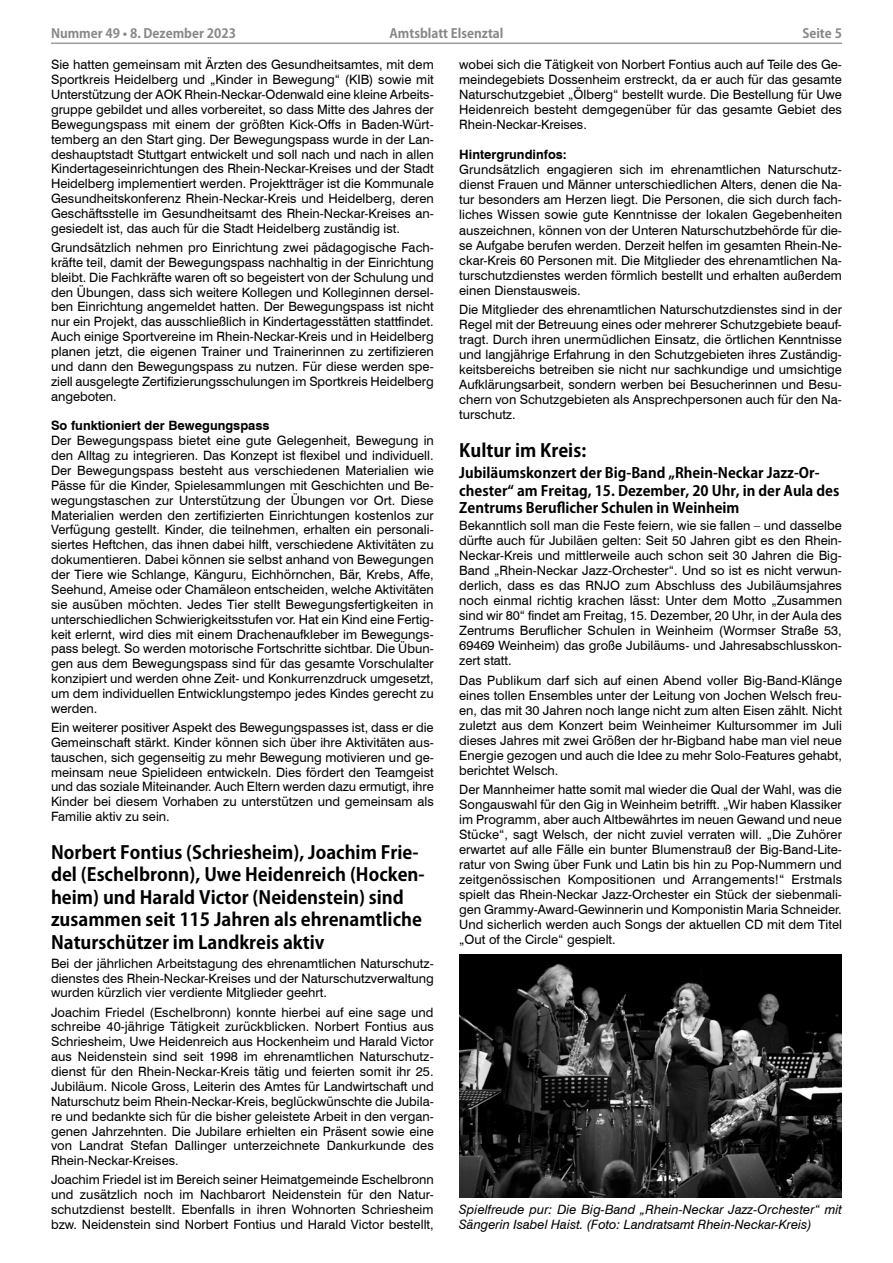
<style>
.page{position:relative;width:893px;height:1263px;background:#fff}
.page>*{position:absolute;margin:0;border:0;box-sizing:border-box;transform-origin:0 0}
.Überschrift2_Kozuka{font:700 18px/22.5px "Koz Go Pro";color:#000}
.Überschrift_3_Kozuka{font:700 14.25px/17.4px "Koz Go Pro";color:#000}
.Fließtext_8_5{font:12.9px/14.9px "Swiss 721 BT";color:#000;text-align:justify}
.Fließtext_8_5-2{font:italic 12.9px/15px "Swiss 721 BT";letter-spacing:.005em;color:#000}
.Fließtext_8_5-3{font:700 12.9px "Swiss 721 BT";color:#000}
.t1{font:700 12.75px "Koz Go Pro";color:#878787}
</style>
<div class="page">
<hr style="left:51px;top:43px;width:791px;height:1px;background:#9c9c9c">
<img style="left:459px;top:955px;width:383px;height:243px">
<p class="t1" style="left:51px;top:25px;width:186px">Nummer 49 • 8. Dezember 2023</p>
<p class="t1" style="left:389px;top:25px;width:116px">Amtsblatt Elsenztal</p>
<p class="t1" style="left:802px;top:25px;width:41px">Seite 5</p>
<p class="Fließtext_8_5" style="left:51px;top:57px;width:384px">Sie hatten gemeinsam mit Ärzten des Gesundheitsamtes, mit dem Sportkreis Heidelberg und „Kinder in Bewegung“ (KIB) sowie mit Unterstützung der AOK Rhein-Neckar-Odenwald eine kleine Arbeits&shy;gruppe gebildet und alles vorbereitet, so dass Mitte des Jahres der Bewegungspass mit einem der größten Kick-Offs in Baden-Würt&shy;temberg an den Start ging. Der Bewegungspass wurde in der Lan&shy;deshauptstadt Stuttgart entwickelt und soll nach und nach in allen Kindertageseinrichtungen des Rhein-Neckar-Kreises und der Stadt Heidelberg implementiert werden. Projektträger ist die Kommunale Gesundheitskonferenz Rhein-Neckar-Kreis und Heidelberg, deren Geschäftsstelle im Gesundheitsamt des Rhein-Neckar-Kreises an&shy;gesiedelt ist, das auch für die Stadt Heidelberg zuständig ist.</p>
<p class="Fließtext_8_5" style="left:51px;top:239px;width:384px">Grundsätzlich nehmen pro Einrichtung zwei pädagogische Fach&shy;kräfte teil, damit der Bewegungspass nachhaltig in der Einrichtung bleibt. Die Fachkräfte waren oft so begeistert von der Schulung und den Übungen, dass sich weitere Kollegen und Kolleginnen dersel&shy;ben Einrichtung angemeldet hatten. Der Bewegungspass ist nicht nur ein Projekt, das ausschließlich in Kindertagesstätten stattfindet.<br>Auch einige Sportvereine im Rhein-Neckar-Kreis und in Heidelberg planen jetzt, die eigenen Trainer und Trainerinnen zu zertifizieren und dann den Bewegungspass zu nutzen. Für diese werden spe&shy;ziell ausgelegte Zertifizierungsschulungen im Sportkreis Heidelberg angeboten.</p>
<p class="Fließtext_8_5-3" style="left:51px;top:417px;width:220px">So funktioniert der Bewegungspass</p>
<p class="Fließtext_8_5" style="left:51px;top:433px;width:384px">Der Bewegungspass bietet eine gute Gelegenheit, Bewegung in den Alltag zu integrieren. Das Konzept ist flexibel und individuell.<br>Der Bewegungspass besteht aus verschiedenen Materialien wie Pässe für die Kinder, Spielesammlungen mit Geschichten und Be&shy;wegungstaschen zur Unterstützung der Übungen vor Ort. Diese Materialien werden den zertifizierten Einrichtungen kostenlos zur Verfügung gestellt. Kinder, die teilnehmen, erhalten ein personali&shy;siertes Heftchen, das ihnen dabei hilft, verschiedene Aktivitäten zu dokumentieren. Dabei können sie selbst anhand von Bewegungen der Tiere wie Schlange, Känguru, Eichhörnchen, Bär, Krebs, Affe, Seehund, Ameise oder Chamäleon entscheiden, welche Aktivitäten sie ausüben möchten. Jedes Tier stellt Bewegungsfertigkeiten in unterschiedlichen Schwierigkeitsstufen vor. Hat ein Kind eine Fertig&shy;keit erlernt, wird dies mit einem Drachenaufkleber im Bewegungs&shy;pass belegt. So werden motorische Fortschritte sichtbar. Die Übun&shy;gen aus dem Bewegungspass sind für das gesamte Vorschulalter konzipiert und werden ohne Zeit- und Konkurrenzdruck umgesetzt, um dem individuellen Entwicklungstempo jedes Kindes gerecht zu werden.</p>
<p class="Fließtext_8_5" style="left:51px;top:719px;width:384px">Ein weiterer positiver Aspekt des Bewegungspasses ist, dass er die Gemeinschaft stärkt. Kinder können sich über ihre Aktivitäten aus&shy;tauschen, sich gegenseitig zu mehr Bewegung motivieren und ge&shy;meinsam neue Spielideen entwickeln. Dies fördert den Teamgeist und das soziale Miteinander. Auch Eltern werden dazu ermutigt, ihre Kinder bei diesem Vorhaben zu unterstützen und gemeinsam als Familie aktiv zu sein.</p>
<p class="Überschrift2_Kozuka" style="left:51px;top:842px;width:375px">Norbert Fontius (Schriesheim), Joachim Frie&shy;del (Eschelbronn), Uwe Heidenreich (Hocken&shy;heim) und Harald Victor (Neidenstein) sind zusammen seit 115 Jahren als ehrenamtliche Naturschützer im Landkreis aktiv</p>
<p class="Fließtext_8_5" style="left:51px;top:955px;width:384px">Bei der jährlichen Arbeitstagung des ehrenamtlichen Naturschutz&shy;dienstes des Rhein-Neckar-Kreises und der Naturschutzverwaltung wurden kürzlich vier verdiente Mitglieder geehrt.</p>
<p class="Fließtext_8_5" style="left:51px;top:1004px;width:384px">Joachim Friedel (Eschelbronn) konnte hierbei auf eine sage und schreibe 40-jährige Tätigkeit zurückblicken. Norbert Fontius aus Schriesheim, Uwe Heidenreich aus Hockenheim und Harald Victor aus Neidenstein sind seit 1998 im ehrenamtlichen Naturschutz&shy;dienst für den Rhein-Neckar-Kreis tätig und feierten somit ihr 25.<br>Jubiläum. Nicole Gross, Leiterin des Amtes für Landwirtschaft und Naturschutz beim Rhein-Neckar-Kreis, beglückwünschte die Jubila&shy;re und bedankte sich für die bisher geleistete Arbeit in den vergan&shy;genen Jahrzehnten. Die Jubilare erhielten ein Präsent sowie eine von Landrat Stefan Dallinger unterzeichnete Dankurkunde des Rhein-Neckar-Kreises.</p>
<p class="Fließtext_8_5" style="left:51px;top:1172px;width:384px">Joachim Friedel ist im Bereich seiner Heimatgemeinde Eschelbronn und zusätzlich noch im Nachbarort Neidenstein für den Natur&shy;schutzdienst bestellt. Ebenfalls in ihren Wohnorten Schriesheim bzw. Neidenstein sind Norbert Fontius und Harald Victor bestellt,</p>
<p class="Fließtext_8_5" style="left:459px;top:57px;width:384px">wobei sich die Tätigkeit von Norbert Fontius auch auf Teile des Ge&shy;meindegebiets Dossenheim erstreckt, da er auch für das gesamte Naturschutzgebiet „Ölberg“ bestellt wurde. Die Bestellung für Uwe Heidenreich besteht demgegenüber für das gesamte Gebiet des Rhein-Neckar-Kreises.</p>
<p class="Fließtext_8_5-3" style="left:459px;top:146px;width:109px">Hintergrundinfos:</p>
<p class="Fließtext_8_5" style="left:459px;top:162px;width:384px">Grundsätzlich engagieren sich im ehrenamtlichen Naturschutz&shy;dienst Frauen und Männer unterschiedlichen Alters, denen die Na&shy;tur besonders am Herzen liegt. Die Personen, die sich durch fach&shy;liches Wissen sowie gute Kenntnisse der lokalen Gegebenheiten auszeichnen, können von der Unteren Naturschutzbehörde für die&shy;se Aufgabe berufen werden. Derzeit helfen im gesamten Rhein-Ne&shy;ckar-Kreis 60 Personen mit. Die Mitglieder des ehrenamtlichen Na&shy;turschutzdienstes werden förmlich bestellt und erhalten außerdem einen Dienstausweis.</p>
<p class="Fließtext_8_5" style="left:459px;top:301px;width:384px">Die Mitglieder des ehrenamtlichen Naturschutzdienstes sind in der Regel mit der Betreuung eines oder mehrerer Schutzgebiete beauf&shy;tragt. Durch ihren unermüdlichen Einsatz, die örtlichen Kenntnisse und langjährige Erfahrung in den Schutzgebieten ihres Zuständig&shy;keitsbereichs betreiben sie nicht nur sachkundige und umsichtige Aufklärungsarbeit, sondern werben bei Besucherinnen und Besu&shy;chern von Schutzgebieten als Ansprechpersonen auch für den Na&shy;turschutz.</p>
<p class="Überschrift2_Kozuka" style="left:459px;top:440px;width:128px">Kultur im Kreis:</p>
<p class="Überschrift_3_Kozuka" style="left:459px;top:465px;width:382px">Jubiläumskonzert der Big-Band „Rhein-Neckar Jazz-Or&shy;chester“ am Freitag, 15. Dezember, 20 Uhr, in der Aula des<br>Zentrums Beruflicher Schulen in Weinheim</p>
<p class="Fließtext_8_5" style="left:459px;top:518px;width:384px">Bekanntlich soll man die Feste feiern, wie sie fallen – und dasselbe dürfte auch für Jubiläen gelten: Seit 50 Jahren gibt es den Rhein-Neckar-Kreis und mittlerweile auch schon seit 30 Jahren die Big-Band „Rhein-Neckar Jazz-Orchester“. Und so ist es nicht verwun&shy;derlich, dass es das RNJO zum Abschluss des Jubiläumsjahres noch einmal richtig krachen lässt: Unter dem Motto „Zusammen sind wir 80“ findet am Freitag, 15. Dezember, 20 Uhr, in der Aula des Zentrums Beruflicher Schulen in Weinheim (Wormser Straße 53, 69469 Weinheim) das große Jubiläums- und Jahresabschlusskon&shy;zert statt.</p>
<p class="Fließtext_8_5" style="left:459px;top:672px;width:384px">Das Publikum darf sich auf einen Abend voller Big-Band-Klänge eines tollen Ensembles unter der Leitung von Jochen Welsch freu&shy;en, das mit 30 Jahren noch lange nicht zum alten Eisen zählt. Nicht zuletzt aus dem Konzert beim Weinheimer Kultursommer im Juli dieses Jahres mit zwei Größen der hr-Bigband habe man viel neue Energie gezogen und auch die Idee zu mehr Solo-Features gehabt, berichtet Welsch.</p>
<p class="Fließtext_8_5" style="left:459px;top:781px;width:384px">Der Mannheimer hatte somit mal wieder die Qual der Wahl, was die Songauswahl für den Gig in Weinheim betrifft. „Wir haben Klassiker im Programm, aber auch Altbewährtes im neuen Gewand und neue Stücke“, sagt Welsch, der nicht zuviel verraten will. „Die Zuhörer erwartet auf alle Fälle ein bunter Blumenstrauß der Big-Band-Lite&shy;ratur von Swing über Funk und Latin bis hin zu Pop-Nummern und zeitgenössischen Kompositionen und Arrangements!“ Erstmals spielt das Rhein-Neckar Jazz-Orchester ein Stück der siebenmali&shy;gen Grammy-Award-Gewinnerin und Komponistin Maria Schneider.<br>Und sicherlich werden auch Songs der aktuellen CD mit dem Titel „Out of the Circle“ gespielt.</p>
<p class="Fließtext_8_5-2" style="left:459px;top:1201px;width:384px">Spielfreude pur: Die Big-Band „Rhein-Neckar Jazz-Orchester“ mit<br>Sängerin Isabel Haist. (Foto: Landratsamt Rhein-Neckar-Kreis)</p>
</div>
